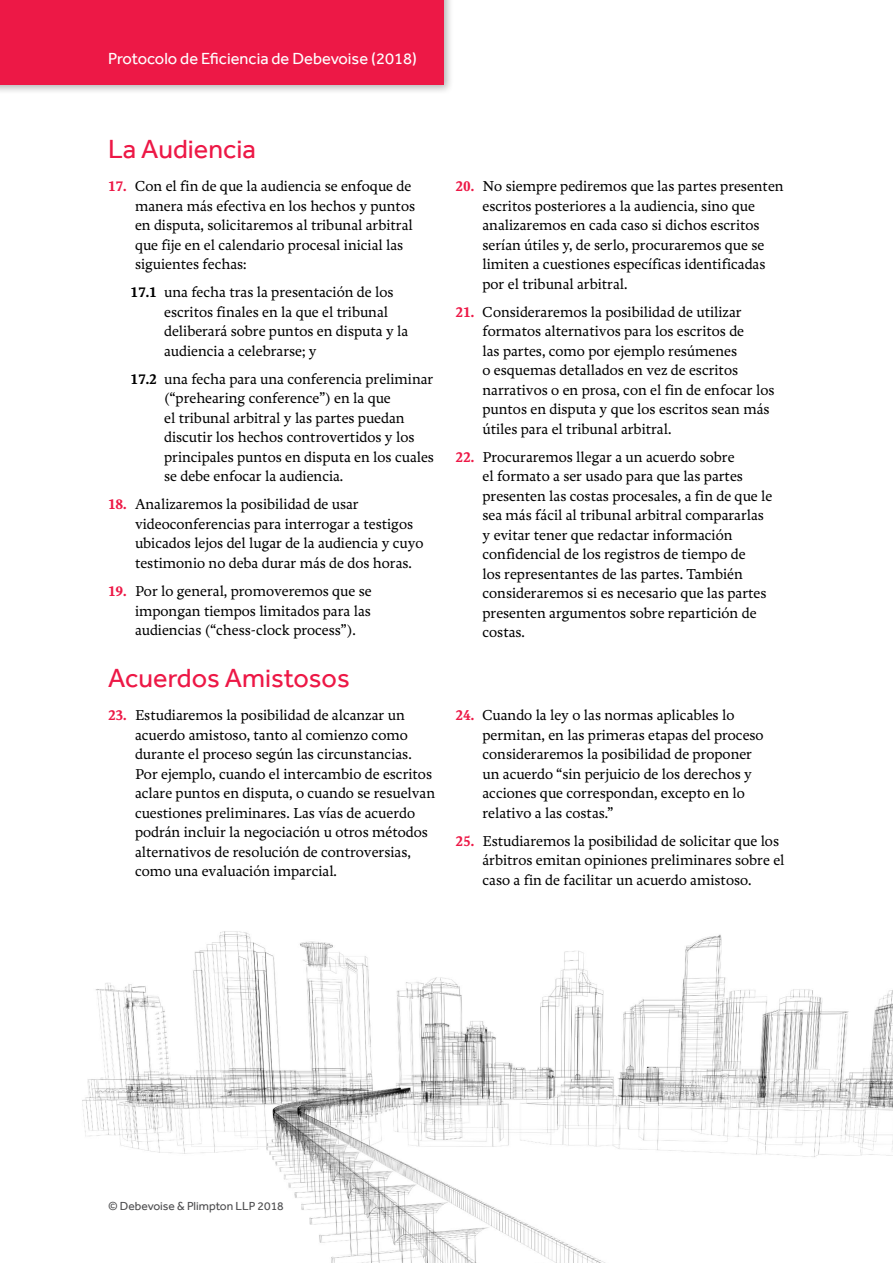
<style>
.page{position:relative;width:893px;height:1263px;background:#fff}
.page>*{position:absolute;margin:0;border:0;box-sizing:border-box;transform-origin:0 0}
.t1{font:27px "Effra";color:#ed1846}
.t2{font:16.5px "Effra";color:#fff}
.t3{font:15px/19.5px "Freya";color:#000}
.t4{font:12px "Effra";color:#4d4d4f}
.s1{font-weight:700;color:#ed1846}
.s2{font-weight:700}
</style>
<div class="page">
<img style="left:82px;top:931px;width:811px;height:332px">
<div style="left:0;top:0;width:454px;height:95px;background:#000;opacity:.3"></div>
<div style="left:0;top:0;width:444px;height:85px;background:#ed1846"></div>
<p class="t2" style="left:108px;top:49px;width:310px">Protocolo de Eficiencia de Debevoise (2018)</p>
<h1 class="t1" style="left:108px;top:133px;width:149px">La Audiencia</h1>
<p class="t3" style="left:135px;top:177px;width:282px;text-indent:-27px"><span class="s1">17.</span> Con el fin de que la audiencia se enfoque de manera más efectiva en los hechos y puntos en disputa, solicitaremos al tribunal arbitral que fije en el calendario procesal inicial las siguientes fechas:</p>
<p class="t3" style="left:164px;top:283px;width:246px;text-indent:-34px"><span class="s2">17.1</span> una fecha tras la presentación de los escritos finales en la que el tribunal deliberará sobre puntos en disputa y la audiencia a celebrarse; y</p>
<p class="t3" style="left:164px;top:370px;width:271px;text-indent:-34px"><span class="s2">17.2</span> una fecha para una conferencia preliminar (“prehearing conference”) en la que<br>el tribunal arbitral y las partes puedan discutir los hechos controvertidos y los principales puntos en disputa en los cuales se debe enfocar la audiencia.</p>
<p class="t3" style="left:135px;top:495px;width:290px;text-indent:-27px"><span class="s1">18.</span> Analizaremos la posibilidad de usar videoconferencias para interrogar a testigos ubicados lejos del lugar de la audiencia y cuyo testimonio no deba durar más de dos horas.</p>
<p class="t3" style="left:135px;top:582px;width:238px;text-align:justify;text-indent:-27px"><span class="s1">19.</span> Por lo general, promoveremos que se impongan tiempos limitados para las audiencias (“chess-clock process”).</p>
<h1 class="t1" style="left:108px;top:662px;width:243px">Acuerdos Amistosos</h1>
<p class="t3" style="left:482px;top:177px;width:303px;text-indent:-27px"><span class="s1">20.</span> No siempre pediremos que las partes presenten escritos posteriores a la audiencia, sino que analizaremos en cada caso si dichos escritos serían útiles y, de serlo, procuraremos que se limiten a cuestiones específicas identificadas por el tribunal arbitral.</p>
<p class="t3" style="left:482px;top:302px;width:293px;text-indent:-27px"><span class="s1">21.</span> Consideraremos la posibilidad de utilizar formatos alternativos para los escritos de<br>las partes, como por ejemplo resúmenes<br>o esquemas detallados en vez de escritos narrativos o en prosa, con el fin de enfocar los puntos en disputa y que los escritos sean más útiles para el tribunal arbitral.</p>
<p class="t3" style="left:482px;top:448px;width:291px;text-indent:-27px"><span class="s1">22.</span> Procuraremos llegar a un acuerdo sobre<br>el formato a ser usado para que las partes presenten las costas procesales, a fin de que le sea más fácil al tribunal arbitral compararlas y evitar tener que redactar información confidencial de los registros de tiempo de<br>los representantes de las partes. También consideraremos si es necesario que las partes presenten argumentos sobre repartición de costas.</p>
<p class="t3" style="left:135px;top:706px;width:302px;text-indent:-27px"><span class="s1">23.</span> Estudiaremos la posibilidad de alcanzar un acuerdo amistoso, tanto al comienzo como durante el proceso según las circunstancias.<br>Por ejemplo, cuando el intercambio de escritos aclare puntos en disputa, o cuando se resuelvan cuestiones preliminares. Las vías de acuerdo podrán incluir la negociación u otros métodos alternativos de resolución de controversias, como una evaluación imparcial.</p>
<p class="t3" style="left:482px;top:706px;width:283px;text-indent:-27px"><span class="s1">24.</span> Cuando la ley o las normas aplicables lo permitan, en las primeras etapas del proceso consideraremos la posibilidad de proponer un acuerdo “sin perjuicio de los derechos y acciones que correspondan, excepto en lo relativo a las costas.”</p>
<p class="t3" style="left:482px;top:832px;width:303px;text-indent:-27px"><span class="s1">25.</span> Estudiaremos la posibilidad de solicitar que los árbitros emitan opiniones preliminares sobre el caso a fin de facilitar un acuerdo amistoso.</p>
<p class="t4" style="left:108px;top:1199px;width:177px">© Debevoise &amp; Plimpton LLP 2018</p>
</div>
